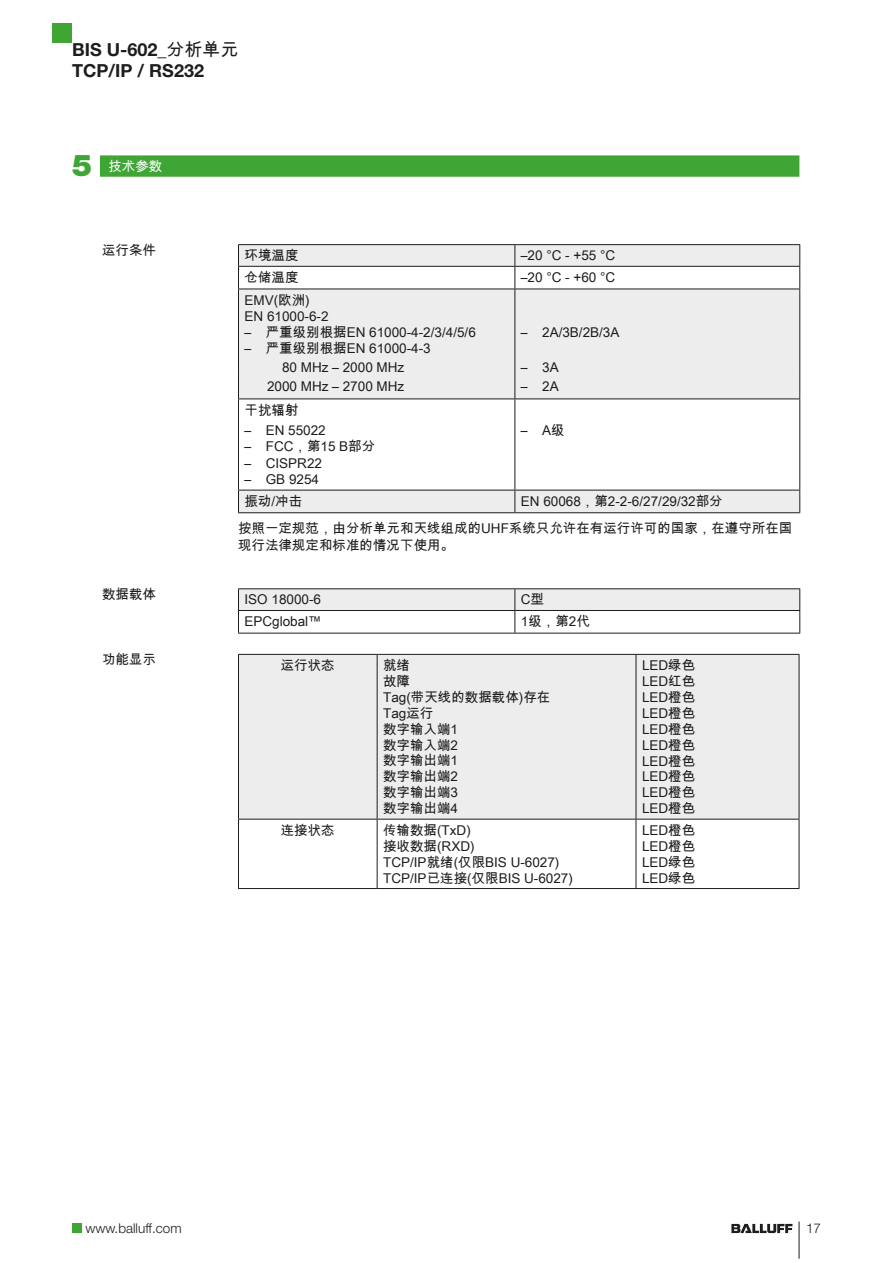
<style>
.page{position:relative;width:893px;height:1263px;background:#fff}
.page>*{position:absolute;margin:0;border:0;box-sizing:border-box;transform-origin:0 0}
.t1{font:900 30px "Helvetica Neue LT Pro";color:#3fa535}
.t2{font:700 18px/20.2px "Helvetica Neue LT Pro";color:#1d1d1b}
.t3{font:13.5px/15.9px "Arial Unicode MS";color:#1d1d1b}
.t4{font:300 13.5px "Helvetica Neue LT Pro";color:#1d1d1b}
.t5{font:13.5px "Arial Unicode MS";color:#fff}
.s1{font-family:"Arial Unicode MS";font-weight:400}
</style>
<div class="page">
<div style="left:72px;top:1223px;width:10px;height:10px;background:#3fa535"></div>
<div style="left:53px;top:23px;width:19px;height:20px;background:#3fa535"></div>
<hr style="left:799px;top:1221px;width:1px;height:38px;background:#1d1d1b">
<svg style="left:731px;top:1224px;width:61px;height:9px"></svg>
<svg style="left:239px;top:245px;width:560px;height:267px;fill:#ededed"></svg>
<hr style="left:238px;top:244px;width:277px;height:1px;background:#1d1d1b">
<hr style="left:515px;top:244px;width:285px;height:1px;background:#1d1d1b">
<hr style="left:238px;top:266px;width:277px;height:1px;background:#1d1d1b">
<svg style="left:238px;top:245px;width:1px;height:44px"></svg>
<hr style="left:515px;top:266px;width:285px;height:1px;background:#1d1d1b">
<svg style="left:514px;top:245px;width:1px;height:44px"></svg>
<svg style="left:799px;top:245px;width:1px;height:44px"></svg>
<hr style="left:238px;top:289px;width:277px;height:1px;background:#1d1d1b">
<hr style="left:238px;top:289px;width:1px;height:70px;background:#1d1d1b">
<hr style="left:515px;top:289px;width:285px;height:1px;background:#1d1d1b">
<hr style="left:514px;top:289px;width:1px;height:70px;background:#1d1d1b">
<hr style="left:799px;top:289px;width:1px;height:70px;background:#1d1d1b">
<svg style="left:238px;top:359px;width:1px;height:39px"></svg>
<svg style="left:514px;top:359px;width:1px;height:39px"></svg>
<svg style="left:799px;top:359px;width:1px;height:39px"></svg>
<hr style="left:238px;top:398px;width:277px;height:1px;background:#1d1d1b">
<hr style="left:238px;top:399px;width:1px;height:91px;background:#1d1d1b">
<hr style="left:515px;top:398px;width:285px;height:1px;background:#1d1d1b">
<hr style="left:514px;top:399px;width:1px;height:91px;background:#1d1d1b">
<hr style="left:799px;top:399px;width:1px;height:91px;background:#1d1d1b">
<hr style="left:238px;top:490px;width:277px;height:1px;background:#1d1d1b">
<svg style="left:238px;top:490px;width:1px;height:22px"></svg>
<hr style="left:515px;top:490px;width:285px;height:1px;background:#1d1d1b">
<svg style="left:514px;top:490px;width:1px;height:22px"></svg>
<svg style="left:799px;top:490px;width:1px;height:22px"></svg>
<hr style="left:238px;top:512px;width:277px;height:1px;background:#1d1d1b">
<hr style="left:515px;top:512px;width:285px;height:1px;background:#1d1d1b">
<hr style="left:238px;top:588px;width:277px;height:1px;background:#1d1d1b">
<hr style="left:515px;top:588px;width:285px;height:1px;background:#1d1d1b">
<svg style="left:238px;top:589px;width:562px;height:44px"></svg>
<hr style="left:238px;top:633px;width:277px;height:1px;background:#1d1d1b">
<hr style="left:515px;top:633px;width:285px;height:1px;background:#1d1d1b">
<div style="left:239px;top:655px;width:560px;height:164px;background:#ededed"></div>
<hr style="left:238px;top:654px;width:139px;height:1px;background:#1d1d1b">
<hr style="left:238px;top:655px;width:1px;height:164px;background:#1d1d1b">
<hr style="left:377px;top:654px;width:259px;height:1px;background:#1d1d1b">
<hr style="left:377px;top:655px;width:1px;height:164px;background:#1d1d1b">
<hr style="left:636px;top:654px;width:163px;height:1px;background:#1d1d1b">
<hr style="left:636px;top:655px;width:1px;height:164px;background:#1d1d1b">
<hr style="left:799px;top:655px;width:1px;height:164px;background:#1d1d1b">
<hr style="left:238px;top:819px;width:139px;height:1px;background:#1d1d1b">
<hr style="left:238px;top:819px;width:1px;height:69px;background:#1d1d1b">
<hr style="left:377px;top:819px;width:259px;height:1px;background:#1d1d1b">
<hr style="left:377px;top:819px;width:1px;height:69px;background:#1d1d1b">
<hr style="left:636px;top:819px;width:163px;height:1px;background:#1d1d1b">
<hr style="left:636px;top:819px;width:1px;height:69px;background:#1d1d1b">
<hr style="left:799px;top:819px;width:1px;height:69px;background:#1d1d1b">
<hr style="left:238px;top:888px;width:139px;height:1px;background:#1d1d1b">
<hr style="left:377px;top:888px;width:259px;height:1px;background:#1d1d1b">
<hr style="left:636px;top:888px;width:163px;height:1px;background:#1d1d1b">
<div style="left:100px;top:155px;width:699px;height:22px;background:#3fa535"></div>
<h2 class="t2" style="left:72px;top:39px;width:168px">BIS U-602_<span class="s1">分析单元<br></span>TCP/IP / RS232</h2>
<h1 class="t1" style="left:72px;top:148px;width:22px">5</h1>
<p class="t5" style="left:108px;top:157px;width:55px">技术参数</p>
<p class="t3" style="left:102px;top:242px;width:55px">运行条件</p>
<p class="t3" style="left:102px;top:586px;width:55px">数据载体</p>
<p class="t3" style="left:102px;top:651px;width:55px">功能显示</p>
<p class="t3" style="left:244px;top:247px;width:55px">环境温度</p>
<p class="t3" style="left:521px;top:247px;width:96px">–20 °C - +55 °C</p>
<p class="t3" style="left:244px;top:269px;width:55px">仓储温度</p>
<p class="t3" style="left:521px;top:269px;width:96px">–20 °C - +60 °C</p>
<p class="t3" style="left:244px;top:292px;width:86px">EMV(欧洲)<br>EN 61000-6-2</p>
<p class="t3" style="left:244px;top:324px;width:233px">– 严重级别根据EN 61000-4-2/3/4/5/6</p>
<p class="t3" style="left:244px;top:340px;width:188px">– 严重级别根据EN 61000-4-3</p>
<p class="t3" style="left:521px;top:324px;width:100px">– 2A/3B/2B/3A</p>
<p class="t3" style="left:282px;top:359px;width:124px">80 MHz – 2000 MHz</p>
<p class="t3" style="left:521px;top:359px;width:39px">– 3A</p>
<p class="t3" style="left:267px;top:378px;width:139px">2000 MHz – 2700 MHz</p>
<p class="t3" style="left:521px;top:378px;width:39px">– 2A</p>
<p class="t3" style="left:244px;top:402px;width:55px">干扰辐射</p>
<p class="t3" style="left:244px;top:422px;width:83px">– EN 55022</p>
<p class="t3" style="left:244px;top:438px;width:132px">– FCC，第15 B部分</p>
<p class="t3" style="left:244px;top:455px;width:79px">– CISPR22</p>
<p class="t3" style="left:244px;top:471px;width:76px">– GB 9254</p>
<p class="t3" style="left:521px;top:422px;width:45px">– A级</p>
<p class="t3" style="left:238px;top:487px;width:556px;line-height:27.5px;text-indent:283px">EN 60068，第2-2-6/27/29/32部分<br>按照一定规范，由分析单元和天线组成的UHF系统只允许在有运行许可的国家，在遵守所在国</p>
<p class="t3" style="left:238px;top:537px;width:217px">现行法律规定和标准的情况下使用。</p>
<p class="t3" style="left:245px;top:493px;width:59px">振动/冲击</p>
<p class="t3" style="left:244px;top:591px;width:78px">ISO 18000-6</p>
<p class="t3" style="left:521px;top:591px;width:25px">C型</p>
<p class="t3" style="left:244px;top:613px;width:79px">EPCglobal™</p>
<p class="t3" style="left:521px;top:613px;width:71px">1级，第2代</p>
<p class="t3" style="left:281px;top:657px;width:55px">运行状态</p>
<p class="t3" style="left:383px;top:657px;width:169px">就绪<br>故障<br>Tag(带天线的数据载体)存在<br>Tag运行<br>数字输入端1<br>数字输入端2<br>数字输出端1<br>数字输出端2<br>数字输出端3<br>数字输出端4</p>
<p class="t3" style="left:642px;top:657px;width:55px;text-align:justify">LED绿色LED红色LED橙色LED橙色LED橙色LED橙色LED橙色LED橙色LED橙色LED橙色</p>
<p class="t3" style="left:281px;top:822px;width:55px">连接状态</p>
<p class="t3" style="left:383px;top:822px;width:191px">传输数据(TxD)<br>接收数据(RXD)<br>TCP/IP就绪(仅限BIS U-6027)<br>TCP/IP已连接(仅限BIS U-6027)</p>
<p class="t3" style="left:642px;top:822px;width:55px;text-align:justify">LED橙色LED橙色LED绿色LED绿色</p>
<p class="t4" style="left:85px;top:1220px;width:98px">www.balluff.com</p>
<p class="t4" style="left:806px;top:1220px;width:17px">17</p>
</div>
